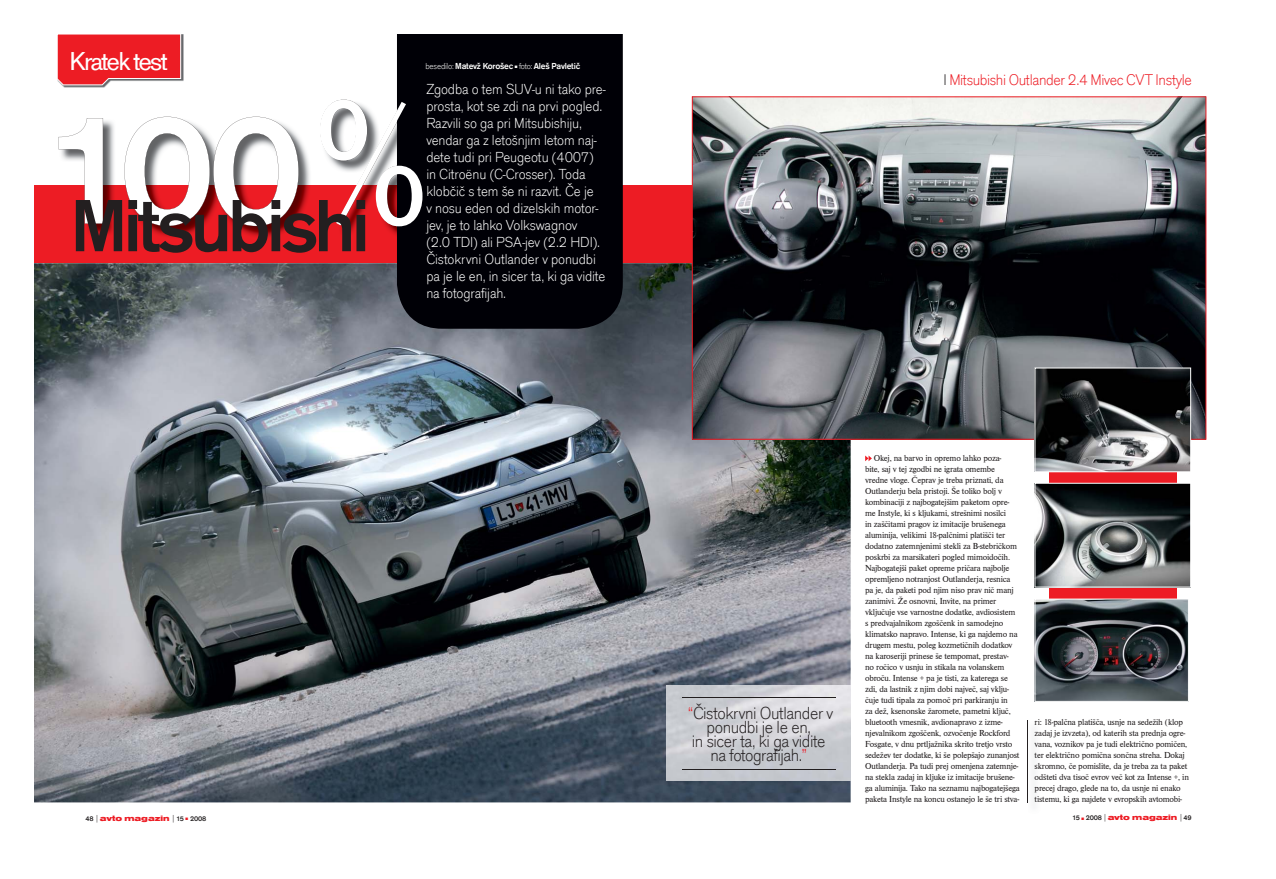
<style>
.page{position:relative;width:1276px;height:879px;background:#fff}
.page>*{position:absolute;margin:0;border:0;box-sizing:border-box;transform-origin:0 0}
.t1{font:500 76.8px "Accius T";letter-spacing:-.05em;color:#231f20}
.t2{font:26.7px "Accius T";letter-spacing:-.07em;color:#fff}
.t3{font:18px/14px "Accius T Ligh";letter-spacing:-.025em;color:#231f20;text-align:center}
.t4{font:16px "Accius T Ligh";letter-spacing:-.025em;color:#ed1c24}
.t5{font:15px/17px "Accius T Ligh";letter-spacing:-.01em;color:#fff}
.t6{font:9px/11px "Nimbus Rom D";letter-spacing:-.025em;color:#231f20}
.t7{font:500 9px "Accius T";letter-spacing:-.025em;color:#fff}
.t8{font:8px "Nimbus San D Blac Exte";color:#ed1c24}
.s1{font-family:"Accius T Ligh";font-weight:400}
.s2{font-family:"Accius T";font-weight:500;font-size:7px;color:#231f20}
.s3{font-family:"Accius T Ligh";font-size:9px;color:#231f20}
.s4{color:#231f20}
.s5{color:#ed1c24}
</style>
<div class="page">
<div style="left:34px;top:185px;width:660px;height:78px;background:#ed1c24"></div>
<div style="left:1049px;top:417px;width:127px;height:198px;background:#ed1c24"></div>
<svg style="left:865px;top:455px;width:7px;height:6px"></svg>
<svg style="left:1034px;top:483px;width:157px;height:104px;background:#575b5c"></svg>
<img style="left:87px;top:226px;width:310px;height:11px">
<svg style="left:59px;top:100px;width:338px;height:126px"></svg>
<img style="left:62px;top:34px;width:122px;height:54px">
<svg style="left:57px;top:34px;width:124px;height:51px;background:#eb3239"></svg>
<svg style="left:1034px;top:598px;width:155px;height:104px;background:#44494d"></svg>
<img style="left:34px;top:263px;width:816px;height:539px">
<svg style="left:692px;top:96px;width:514px;height:344px;background:#5c5f63"></svg>
<img style="left:666px;top:686px;width:184px;height:94px">
<hr style="left:682px;top:697px;width:153px;height:1px;background:#231f20">
<hr style="left:682px;top:769px;width:153px;height:1px;background:#231f20">
<div style="left:397px;top:34px;width:226px;height:295px;background:#000006"></div>
<svg style="left:1034px;top:367px;width:157px;height:105px;background:#454748"></svg>
<hr style="left:1027px;top:720px;width:1px;height:82px;background:#231f20">
<h2 class="t2" style="left:70px;top:45px;width:100px">Kratek test</h2>
<p class="t7" style="left:425px;top:61px;width:156px"><span class="s1">bese di lo:</span> Matevž Korošec ■ <span class="s1">foto:</span> Aleš Pavletič</p>
<p class="t5" style="left:426px;top:81px;width:181px">Zgodba o tem SUV-u ni tako pre&shy;prosta, kot se zdi na prvi pogled.<br>Razvili so ga pri Mitsubishiju, vendar ga z letošnjim letom naj&shy;dete tudi pri Peugeotu (4007) in Citroënu (C-Crosser). Toda klobčič s tem še ni razvit. Če je<br>v nosu eden od dizelskih motor&shy;jev, je to lahko Volkswagnov<br>(2.0 TDI) ali PSA-jev (2.2 HDI).<br>Čistokrvni Outlander v ponudbi pa je le en, in sicer ta, ki ga vidite na fotografijah.</p>
<h1 class="t1" style="left:70px;top:180px;width:360px">Mitsubishi<sup>%</sup></h1>
<p class="t8" style="left:85px;top:813px;width:122px"><span class="s2">48</span> <span class="s3">|</span>avto maga zin <span class="s3">|</span> <span class="s2">15</span> ■ <span class="s2">2008</span></p>
<h3 class="t4" style="left:943px;top:70px;width:250px"><span class="s4">I</span> Mitsubishi Outlander 2.4 Mivec CVT Instyle</h3>
<h3 class="t3" style="left:688px;top:706px;width:147px"><span class="s5">“</span>Čistokrvni Outlander v ponudbi je le en,<br>in sicer ta, ki ga vidite na fotografijah.<span class="s5">”</span></h3>
<p class="t6" style="left:865px;top:452px;width:156px;text-indent:9px">Okej, na barvo in opremo lahko poza-<br>bite, saj v tej zgodbi ne igrata omembe vredne vloge. Čeprav je treba priznati, da Outlanderju bela pristoji. Še toliko bolj v kombinaciji z najbogatejšim paketom opre&shy;me Instyle, ki s kljukami, strešnimi nosilci<br>in zaščitami pragov iz imitacije brušenega aluminija, velikimi 18-palčnimi platišči ter dodatno zatemnjenimi stekli za B-stebričkom poskrbi za marsikateri pogled mimoidočih.<br>Najbogatejši paket opreme pričara najbolje opremljeno notranjost Outlanderja, resnica pa je, da paketi pod njim niso prav nič manj zanimivi. Že osnovni, Invite, na primer vključuje vse varnostne dodatke, avdiosistem s predvajalnikom zgoščenk in samodejno klimatsko napravo. Intense, ki ga najdemo na drugem mestu, poleg kozmetičnih dodatkov na karoseriji prinese še tempomat, prestav&shy;no ročico v usnju in stikala na volanskem obroču. Intense + pa je tisti, za katerega se zdi, da lastnik z njim dobi največ, saj vklju&shy;čuje tudi tipala za pomoč pri parkiranju in<br>za dež, ksenonske žaromete, pametni ključ, bluetooth vmesnik, avdionapravo z izme&shy;njevalnikom zgoščenk, ozvočenje Rockford Fosgate, v dnu prtljažnika skrito tretjo vrsto sedežev ter dodatke, ki še polepšajo zunanjost Outlanderja. Pa tudi prej omenjena zatemnje&shy;na stekla zadaj in kljuke iz imitacije brušene&shy;ga aluminija. Tako na seznamu najbogatejšega paketa Instyle na koncu ostanejo le še tri stva-</p>
<p class="t6" style="left:1034px;top:716px;width:156px">ri: 18-palčna platišča, usnje na sedežih (klop zadaj je izvzeta), od katerih sta prednja ogre&shy;vana, voznikov pa je tudi električno pomičen, ter električno pomična sončna streha. Dokaj skromno, če pomislite, da je treba za ta paket odšteti dva tisoč evrov več kot za Intense +, in precej drago, glede na to, da usnje ni enako tistemu, ki ga najdete v evropskih avtomobi-</p>
<p class="t8" style="left:1072px;top:813px;width:121px"><span class="s2">15</span> ■ <span class="s2">2008</span> <span class="s3">|</span>avto maga zin <span class="s3">|</span> <span class="s2">49</span></p>
</div>
